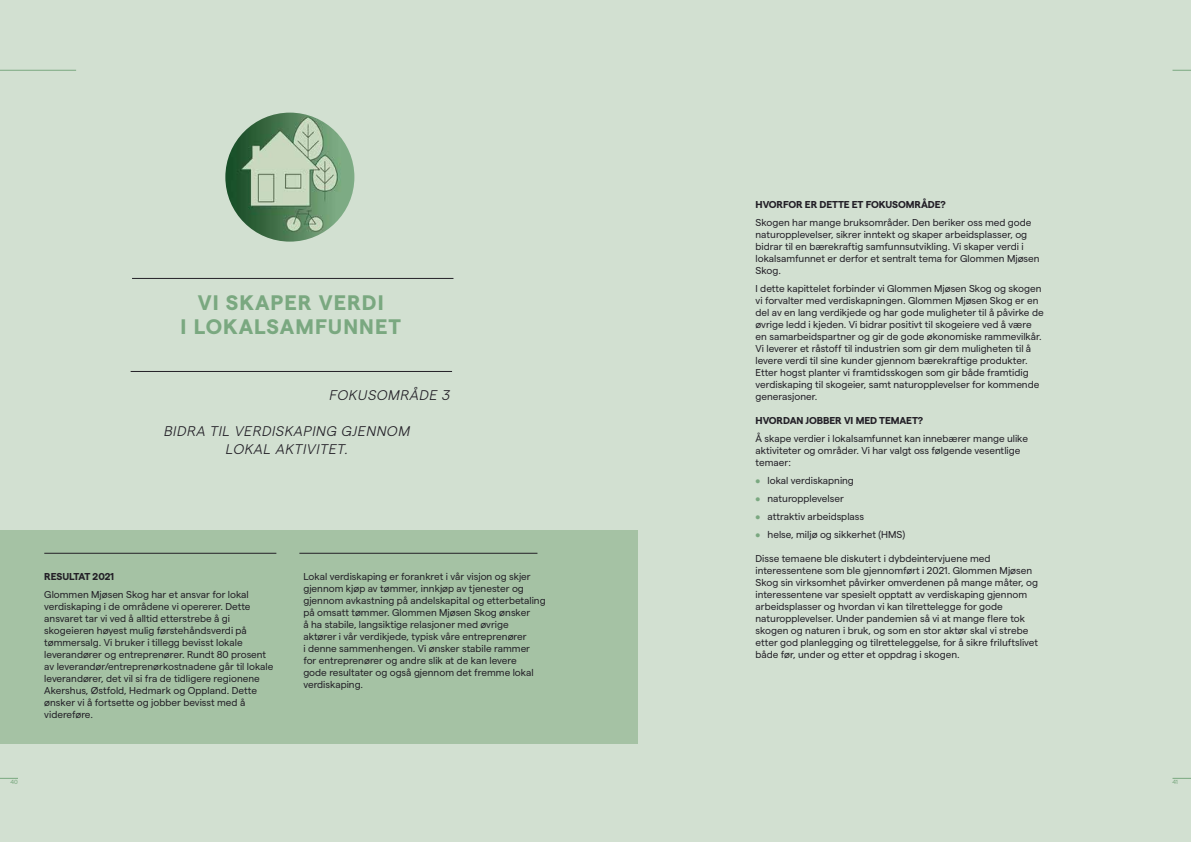
<style>
.page{position:relative;width:1191px;height:842px;background:#d2e0d1}
.page>*{position:absolute;margin:0;border:0;box-sizing:border-box;transform-origin:0 0}
.t1{font:700 21px/24px "Matter";letter-spacing:.05em;color:#7aa880;text-align:center}
.t2{font:italic 300 14px/18px "Matter";color:#232027;text-align:center}
.t3{font:10px/12px "Matter";color:#232027}
.t4{font:700 10px "Matter";letter-spacing:-.01em;color:#232027}
.t5{font:6px "Matter";color:#7aa880}
.s1{color:#7aa880}
</style>
<div class="page">
<hr style="left:131px;top:371px;width:321px;height:1px;background:#232027">
<hr style="left:132px;top:278px;width:321px;height:1px;background:#232027">
<div style="left:0;top:531px;width:637px;height:213px;background:#a5c2a4"></div>
<hr style="left:44px;top:553px;width:232px;height:1px;background:#232027">
<hr style="left:299px;top:553px;width:238px;height:1px;background:#232027">
<img style="left:225px;top:113px;width:129px;height:129px;border-radius:64px">
<svg style="left:0;top:778px;width:18px;height:1px"></svg>
<svg style="left:1172px;top:70px;width:19px;height:1px"></svg>
<svg style="left:1172px;top:778px;width:19px;height:1px"></svg>
<hr style="left:0;top:70px;width:76px;height:1px;background:#7aa880">
<h1 class="t1" style="left:181px;top:289px;width:222px">VI SKAPER VERDI<br>I LOKALSAMFUNNET</h1>
<h2 class="t2" style="left:329px;top:385px;width:126px">FOKUSOMRÅDE 3</h2>
<h2 class="t2" style="left:163px;top:421px;width:251px">BIDRA TIL VERDISKAPING GJENNOM<br>LOKAL AKTIVITET.</h2>
<p class="t4" style="left:44px;top:569px;width:71px">RESULTAT 2021</p>
<p class="t3" style="left:44px;top:588px;width:231px">Glommen Mjøsen Skog har et ansvar for lokal verdiskaping i de områdene vi opererer. Dette ansvaret tar vi ved å alltid etterstrebe å gi skogeieren høyest mulig førstehåndsverdi på tømmersalg. Vi bruker i tillegg bevisst lokale leverandører og entreprenører. Rundt 80 prosent av leverandør/entreprenørkostnadene går til lokale leverandører, det vil si fra de tidligere regionene Akershus, Østfold, Hedmark og Oppland. Dette ønsker vi å fortsette og jobber bevisst med å videreføre.</p>
<p class="t3" style="left:303px;top:570px;width:244px">Lokal verdiskaping er forankret i vår visjon og skjer gjennom kjøp av tømmer, innkjøp av tjenester og gjennom avkastning på andelskapital og etterbetaling på omsatt tømmer. Glommen Mjøsen Skog ønsker<br>å ha stabile, langsiktige relasjoner med øvrige<br>aktører i vår verdikjede, typisk våre entreprenører<br>i denne sammenhengen. Vi ønsker stabile rammer for entreprenører og andre slik at de kan levere<br>gode resultater og også gjennom det fremme lokal verdiskaping.</p>
<p class="t4" style="left:755px;top:197px;width:192px">HVORFOR ER DETTE ET FOKUSOMRÅDE?</p>
<p class="t3" style="left:755px;top:216px;width:285px">Skogen har mange bruksområder. Den beriker oss med gode naturopplevelser, sikrer inntekt og skaper arbeidsplasser, og bidrar til en bærekraftig samfunnsutvikling. Vi skaper verdi i lokalsamfunnet er derfor et sentralt tema for Glommen Mjøsen Skog.</p>
<p class="t3" style="left:755px;top:282px;width:290px">I dette kapittelet forbinder vi Glommen Mjøsen Skog og skogen vi forvalter med verdiskapningen. Glommen Mjøsen Skog er en del av en lang verdikjede og har gode muligheter til å påvirke de øvrige ledd i kjeden. Vi bidrar positivt til skogeiere ved å være en samarbeidspartner og gir de gode økonomiske rammevilkår.<br>Vi leverer et råstoff til industrien som gir dem muligheten til å levere verdi til sine kunder gjennom bærekraftige produkter.<br>Etter hogst planter vi framtidsskogen som gir både framtidig verdiskaping til skogeier, samt naturopplevelser for kommende generasjoner.</p>
<p class="t4" style="left:755px;top:413px;width:169px">HVORDAN JOBBER VI MED TEMAET?</p>
<p class="t3" style="left:755px;top:432px;width:274px">Å skape verdier i lokalsamfunnet kan innebærer mange ulike aktiviteter og områder. Vi har valgt oss følgende vesentlige temaer:</p>
<p class="t3" style="left:755px;top:474px;width:100px"><span class="s1">•</span> lokal verdiskapning</p>
<p class="t3" style="left:755px;top:492px;width:90px"><span class="s1">•</span> naturopplevelser</p>
<p class="t3" style="left:755px;top:510px;width:110px"><span class="s1">•</span> attraktiv arbeidsplass</p>
<p class="t3" style="left:755px;top:528px;width:151px"><span class="s1">•</span> helse, miljø og sikkerhet (HMS)</p>
<p class="t3" style="left:755px;top:552px;width:284px">Disse temaene ble diskutert i dybdeintervjuene med interessentene som ble gjennomført i 2021. Glommen Mjøsen Skog sin virksomhet påvirker omverdenen på mange måter, og interessentene var spesielt opptatt av verdiskaping gjennom arbeidsplasser og hvordan vi kan tilrettelegge for gode naturopplevelser. Under pandemien så vi at mange flere tok skogen og naturen i bruk, og som en stor aktør skal vi strebe etter god planlegging og tilretteleggelse, for å sikre friluftslivet både før, under og etter et oppdrag i skogen.</p>
<p class="t5" style="left:11px;top:778px;width:9px">40</p>
<p class="t5" style="left:1172px;top:778px;width:7px">41</p>
</div>
